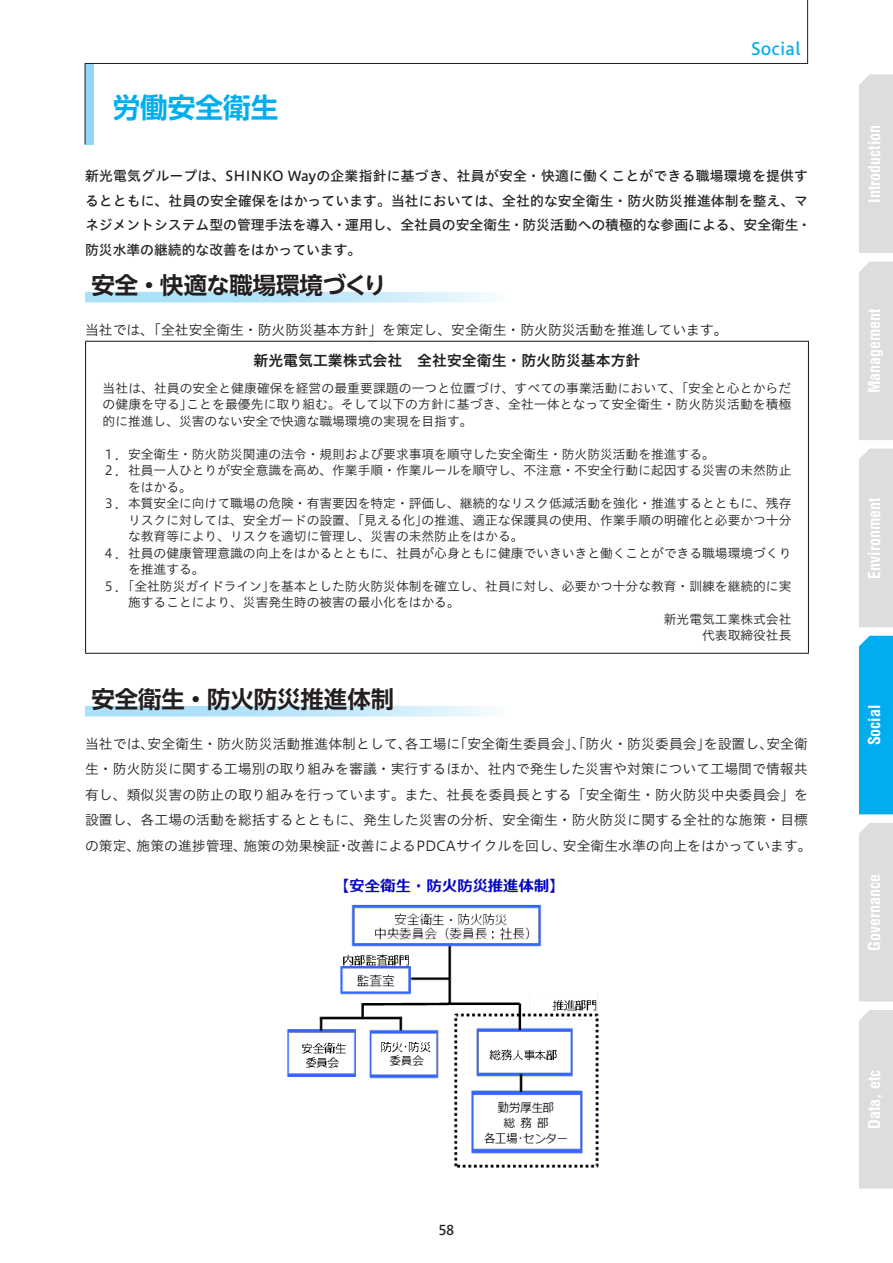
<style>
.page{position:relative;width:893px;height:1263px;background:#fff}
.page>*{position:absolute;margin:0;border:0;box-sizing:border-box;transform-origin:0 0}
.t1{font:700 27.6px "UD Shin Go Pr 6 N De";color:#00aeef}
.t2{font:700 23.4px "UD Shin Go NT Pr 6 De";color:#231f20}
.t3{font:16.95px "Hiragino UD Sans Std N W5";color:#00aeef}
.t4{font:700 condensed 15.9px "Helvetica LT Std";color:#fff}
.t5{font:14.85px "Hiragino UD Sans Std N W6";color:#231f20}
.t6{font:13.8px/25.5px "Hiragino UD Sans Std N W3";letter-spacing:.005em;color:#231f20}
.t7{font:13.8px/24.5px "Hiragino UD Sans Std N W5";letter-spacing:.005em;color:#231f20}
.t8{font:13.5px "Hiragino UD Sans Std N W5";color:#231f20}
.t9{font:12.75px/16.5px "Hiragino UD Sans Std N W3";color:#231f20;text-align:justify}
</style>
<div class="page">
<div style="left:859px;top:74px;width:34px;height:179px;background:#dcdddf"></div>
<div style="left:859px;top:261px;width:34px;height:179px;background:#dcdddf"></div>
<div style="left:859px;top:449px;width:34px;height:178px;background:#dcdddf"></div>
<div style="left:859px;top:636px;width:34px;height:178px;background:#00aeef"></div>
<div style="left:859px;top:823px;width:34px;height:178px;background:#dcdddf"></div>
<div style="left:859px;top:1010px;width:34px;height:178px;background:#dcdddf"></div>
<svg style="left:85px;top:292px;width:407px;height:10px"></svg>
<svg style="left:85px;top:706px;width:407px;height:10px"></svg>
<hr style="left:85px;top:342px;width:1px;height:311px;background:#231f20">
<hr style="left:85px;top:341px;width:724px;height:1px;background:#231f20">
<hr style="left:808px;top:342px;width:1px;height:311px;background:#231f20">
<hr style="left:85px;top:653px;width:724px;height:1px;background:#231f20">
<img style="left:287px;top:878px;width:312px;height:290px">
<div style="left:85px;top:64px;width:9px;height:81px;background:#8dd7f7"></div>
<hr style="left:85px;top:63px;width:1px;height:82px;background:#231f20">
<svg style="left:84px;top:0;width:724px;height:64px"></svg>
<h1 class="t1" style="left:113px;top:85px;width:167px">労働安全衛生</h1>
<h3 class="t3" style="left:751px;top:36px;width:51px">Social</h3>
<p class="t7" style="left:85px;top:163px;width:728px">新光電気グループは、SHINKO Wayの企業指針に基づき、社員が安全・快適に働くことができる職場環境を提供するとともに、社員の安全確保をはかっています。当社においては、全社的な安全衛生・防火防災推進体制を整え、マネジメントシステム型の管理手法を導入・運用し、全社員の安全衛生・防災活動への積極的な参画による、安全衛生・防災水準の継続的な改善をはかっています。</p>
<h2 class="t2" style="left:91px;top:266px;width:297px">安全・快適な職場環境づくり</h2>
<p class="t6" style="left:85px;top:316px;width:644px">当社では、「全社安全衛生・防火防災基本方針」を策定し、安全衛生・防火防災活動を推進しています。</p>
<p class="t5" style="left:254px;top:349px;width:388px">新光電気工業株式会社　全社安全衛生・防火防災基本方針</p>
<p class="t9" style="left:103px;top:379px;width:690px">当社は、社員の安全と健康確保を経営の最重要課題の一つと位置づけ、すべての事業活動において、「安全と心とからだの健康を守る」ことを最優先に取り組む。そして以下の方針に基づき、全社一体となって安全衛生・防火防災活動を積極的に推進し、災害のない安全で快適な職場環境の実現を目指す。</p>
<p class="t9" style="left:103px;top:445px;width:614px">１．安全衛生・防火防災関連の法令・規則および要求事項を順守した安全衛生・防火防災活動を推進する。</p>
<p class="t9" style="left:103px;top:461px;width:690px">２．社員一人ひとりが安全意識を高め、作業手順・作業ルールを順守し、不注意・不安全行動に起因する災害の未然防止</p>
<p class="t9" style="left:128px;top:478px;width:65px">をはかる。</p>
<p class="t9" style="left:103px;top:494px;width:690px">３．本質安全に向けて職場の危険・有害要因を特定・評価し、継続的なリスク低減活動を強化・推進するとともに、残存</p>
<p class="t9" style="left:128px;top:511px;width:665px">リスクに対しては、安全ガードの設置、「見える化」の推進、適正な保護具の使用、作業手順の明確化と必要かつ十分</p>
<p class="t9" style="left:128px;top:527px;width:397px">な教育等により、リスクを適切に管理し、災害の未然防止をはかる。</p>
<p class="t9" style="left:103px;top:544px;width:690px">４．社員の健康管理意識の向上をはかるとともに、社員が心身ともに健康でいきいきと働くことができる職場環境づくり</p>
<p class="t9" style="left:128px;top:560px;width:78px">を推進する。</p>
<p class="t9" style="left:103px;top:577px;width:690px">５．「全社防災ガイドライン」を基本とした防火防災体制を確立し、社員に対し、必要かつ十分な教育・訓練を継続的に実</p>
<p class="t9" style="left:128px;top:593px;width:333px">施することにより、災害発生時の被害の最小化をはかる。</p>
<p class="t9" style="left:664px;top:610px;width:129px">新光電気工業株式会社</p>
<p class="t9" style="left:702px;top:626px;width:91px">代表取締役社長</p>
<h2 class="t2" style="left:91px;top:680px;width:304px">安全衛生・防火防災推進体制</h2>
<p class="t6" style="left:85px;top:730px;width:728px">当社では、安全衛生・防火防災活動推進体制として、各工場に「安全衛生委員会」、「防火・防災委員会」を設置し、安全衛生・防火防災に関する工場別の取り組みを審議・実行するほか、社内で発生した災害や対策について工場間で情報共有し、類似災害の防止の取り組みを行っています。また、社長を委員長とする「安全衛生・防火防災中央委員会」を設置し、各工場の活動を総括するとともに、発生した災害の分析、安全衛生・防火防災に関する全社的な施策・目標の策定、施策の進捗管理、施策の効果検証・改善によるPDCAサイクルを回し、安全衛生水準の向上をはかっています。</p>
<p class="t8" style="left:438px;top:1219px;width:18px">58</p>
<p class="t4" style="left:864px;top:203px;width:79px;rotate:-90deg">Introduction</p>
<p class="t4" style="left:864px;top:393px;width:87px;rotate:-90deg">Management</p>
<p class="t4" style="left:864px;top:579px;width:83px;rotate:-90deg">Environment</p>
<p class="t4" style="left:864px;top:745px;width:42px;rotate:-90deg">Social</p>
<p class="t4" style="left:864px;top:951px;width:79px;rotate:-90deg">Governance</p>
<p class="t4" style="left:864px;top:1129px;width:60px;rotate:-90deg">Data, etc</p>
</div>
